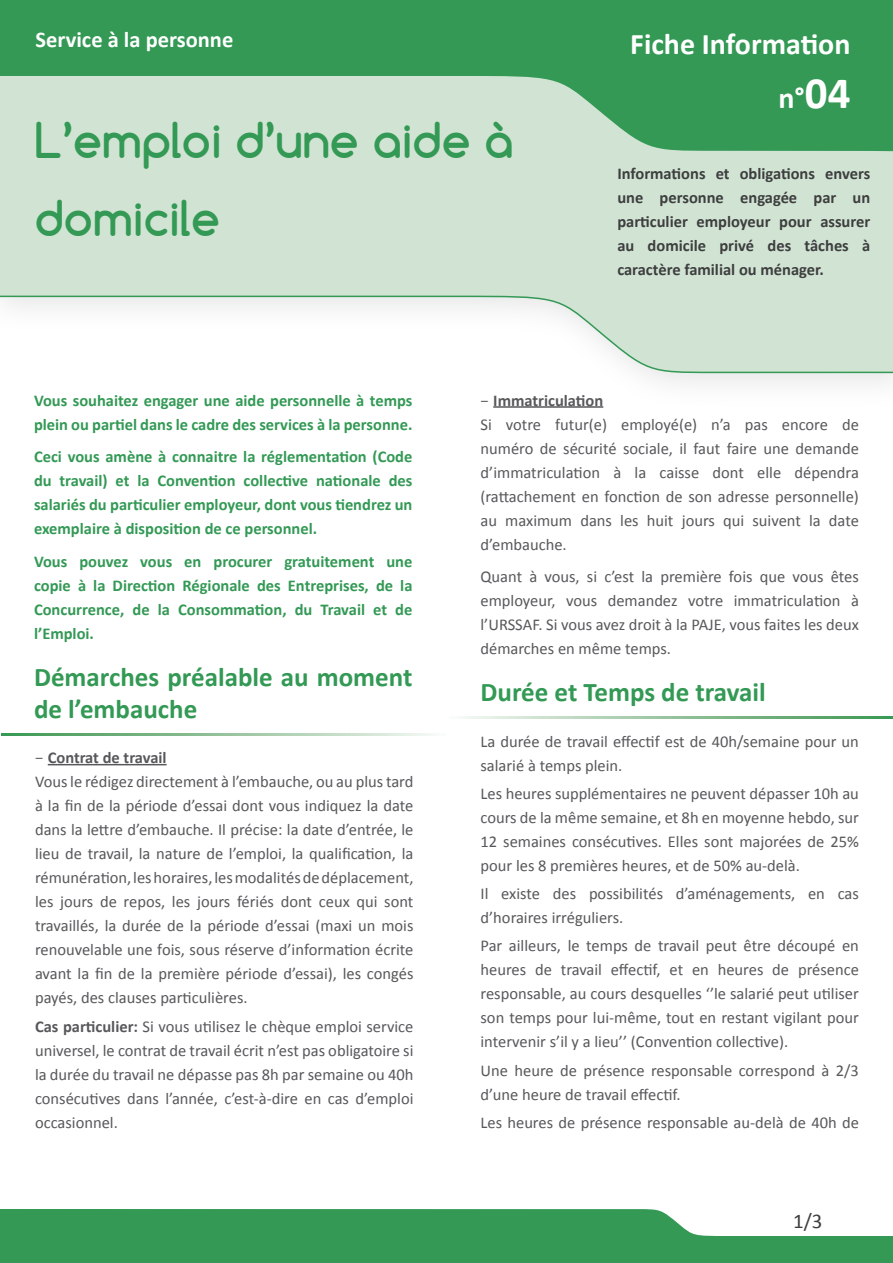
<style>
.page{position:relative;width:893px;height:1263px;background:#fff}
.page>*{position:absolute;margin:0;border:0;box-sizing:border-box;transform-origin:0 0}
.t1{font:700 46.5px/78px "Comfortaa";color:#395}
.t2{font:700 30px "Calibri";color:#fff}
.Titre{font:700 27px/31.5px "Calibri";color:#395}
.t3{font:700 22.5px "Calibri";color:#fff}
.t4{font:21px "Calibri";color:#3e3e3f}
.Texte{font:16.5px/24px "Calibri";color:#57585a;text-align:justify}
.t5{font:700 16.5px/24px "Calibri";color:#395;text-align:justify}
.t6{font:700 16.5px/24px "Calibri";color:#3e3e3f;text-align:justify}
.t7{font:700 16.5px "Calibri";color:#57585a}
.s1{font-size:45px}
.s2{font-weight:400}
.s3{font-weight:700}
</style>
<div class="page">
<svg style="left:0;top:0;width:893px;height:375px"></svg>
<svg style="left:0;top:1px;width:893px;height:150px;background:#68b27f"></svg>
<svg style="left:0;top:1209px;width:893px;height:54px;background:#4ba569"></svg>
<hr style="left:48px;top:764px;width:119px;height:1px;background:#57585a">
<svg style="left:1px;top:733px;width:431px;height:2px"></svg>
<hr style="left:493px;top:406px;width:110px;height:2px;background:#57585a">
<svg style="left:463px;top:717px;width:430px;height:2px"></svg>
<h3 class="t3" style="left:36px;top:25px;width:199px">Service à la personne</h3>
<p class="t1" style="left:35px;top:101px;width:480px">L’emploi d’une aide à domicile</p>
<p class="t2" style="left:630px;top:25px;width:222px">Fiche Information</p>
<p class="t2" style="left:778px;top:79px;width:73px">n°<span class="s1">04</span></p>
<p class="t6" style="left:617px;top:162px;width:255px">Informations et obligations envers une personne engagée par un particulier employeur pour assurer au domicile privé des tâches à caractère familial ou ménager.</p>
<p class="t5" style="left:34px;top:388px;width:380px">Vous souhaitez engager une aide personnelle à temps plein ou partiel dans le cadre des services à la personne.</p>
<p class="t5" style="left:34px;top:445px;width:380px">Ceci vous amène à connaitre la réglementation (Code du travail) et la Convention collective nationale des salariés du particulier employeur, dont vous tiendrez un exemplaire à disposition de ce personnel.</p>
<p class="t5" style="left:34px;top:549px;width:380px">Vous pouvez vous en procurer gratuitement une copie à la Direction Régionale des Entreprises, de la Concurrence, de la Consommation, du Travail et de l’Emploi.</p>
<p class="Titre" style="left:34px;top:662px;width:380px">Démarches préalable au moment de l’embauche</p>
<p class="t7" style="left:35px;top:747px;width:133px"><span class="s2">−</span> Contrat de travail</p>
<p class="Texte" style="left:35px;top:770px;width:380px">Vous le rédigez directement à l’embauche, ou au plus tard à la fin de la période d’essai dont vous indiquez la date dans la lettre d’embauche. Il précise: la date d’entrée, le lieu de travail, la nature de l’emploi, la qualification, la rémunération, les horaires, les modalités de déplacement, les jours de repos, les jours fériés dont ceux qui sont travaillés, la durée de la période d’essai (maxi un mois renouvelable une fois, sous réserve d’information écrite avant la fin de la première période d’essai), les congés payés, des clauses particulières.</p>
<p class="Texte" style="left:35px;top:1014px;width:380px"><span class="s3">Cas particulier:</span> Si vous utilisez le chèque emploi service universel, le contrat de travail écrit n’est pas obligatoire si la durée du travail ne dépasse pas 8h par semaine ou 40h consécutives dans l’année, c’est-à-dire en cas d’emploi occasionnel.</p>
<p class="t7" style="left:480px;top:389px;width:124px"><span class="s2">−</span> Immatriculation</p>
<p class="Texte" style="left:480px;top:412px;width:380px">Si votre futur(e) employé(e) n’a pas encore de numéro de sécurité sociale, il faut faire une demande d’immatriculation à la caisse dont elle dépendra (rattachement en fonction de son adresse personnelle) au maximum dans les huit jours qui suivent la date d’embauche.</p>
<p class="Texte" style="left:480px;top:565px;width:380px">Quant à vous, si c’est la première fois que vous êtes employeur, vous demandez votre immatriculation à l’URSSAF. Si vous avez droit à la PAJE, vous faites les deux démarches en même temps.</p>
<p class="Titre" style="left:480px;top:676px;width:287px">Durée et Temps de travail</p>
<p class="Texte" style="left:480px;top:729px;width:380px">La durée de travail effectif est de 40h/semaine pour un salarié à temps plein.</p>
<p class="Texte" style="left:480px;top:781px;width:380px">Les heures supplémentaires ne peuvent dépasser 10h au cours de la même semaine, et 8h en moyenne hebdo, sur 12 semaines consécutives. Elles sont majorées de 25% pour les 8 premières heures, et de 50% au-delà.</p>
<p class="Texte" style="left:480px;top:882px;width:380px">Il existe des possibilités d’aménagements, en cas d’horaires irréguliers.</p>
<p class="Texte" style="left:480px;top:934px;width:380px">Par ailleurs, le temps de travail peut être découpé en heures de travail effectif, et en heures de présence responsable, au cours desquelles ‘’le salarié peut utiliser son temps pour lui-même, tout en restant vigilant pour intervenir s’il y a lieu’’ (Convention collective).</p>
<p class="Texte" style="left:480px;top:1058px;width:380px">Une heure de présence responsable correspond à 2/3 d’une heure de travail effectif.</p>
<p class="Texte" style="left:480px;top:1110px;width:380px">Les heures de présence responsable au-delà de 40h de</p>
<p class="t4" style="left:793px;top:1207px;width:31px">1/3</p>
</div>
